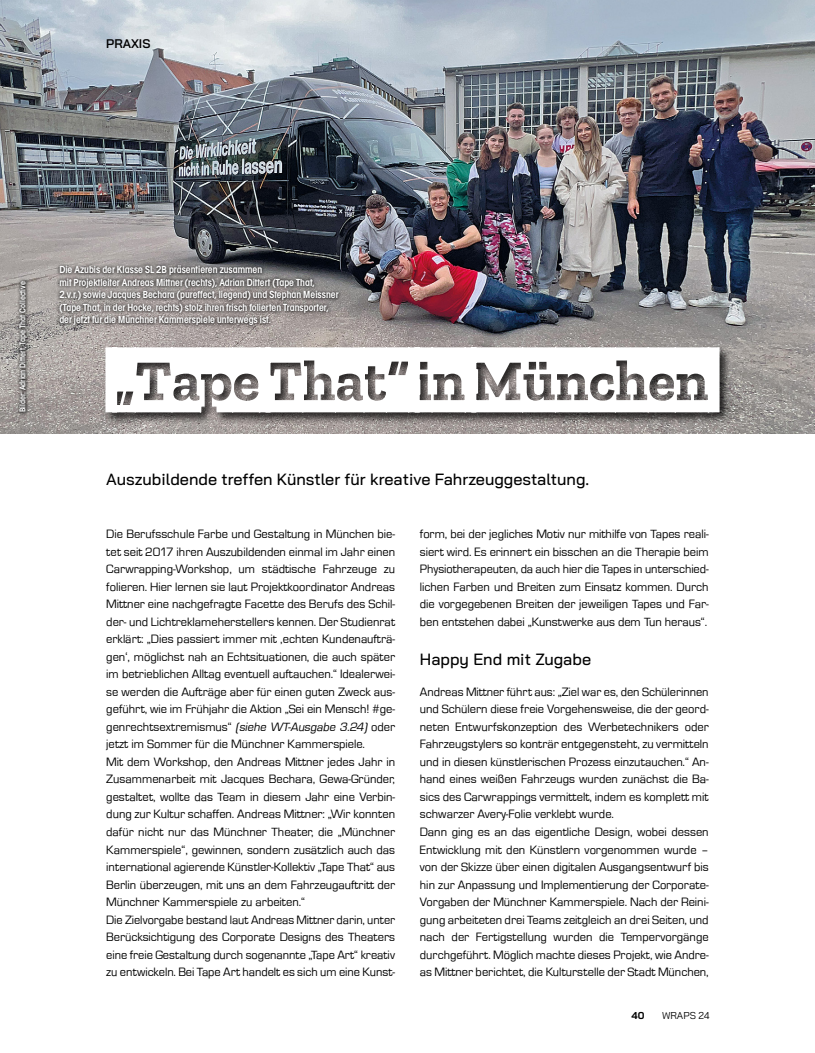
<style>
.page{position:relative;width:815px;height:1053px;background:#fff}
.page>*{position:absolute;margin:0;border:0;box-sizing:border-box;transform-origin:0 0}
.t1{font:500 16.25px "Bai Jamjuree";color:#000}
.t2{font:12.5px/17.5px "Micro Square";color:#000}
.t3{font:600 12.5px "Bai Jamjuree";color:#000}
.t4{font:10.62px/12.5px "Avignon Cd Demi";color:#fff}
.t5{font:10px "Bai Jamjuree";color:#000}
.t6{font:700 10px "Bai Jamjuree";color:#000}
.t7{font:8.75px "Avignon Cd Demi";color:#fff}
.s1{font-style:italic}
</style>
<div class="page">
<img style="left:0;top:0;width:815px;height:433px">
<div style="left:103px;top:345px;width:629px;height:79px;background:#000;opacity:.75"></div>
<svg style="left:105px;top:347px;width:615px;height:65px"></svg>
<div style="left:16px;top:278px;width:15px;height:137px;background:#000;opacity:.75"></div>
<div style="left:56px;top:262px;width:286px;height:66px;background:#000;opacity:.75"></div>
<p class="t3" style="left:106px;top:36px;width:46px">PRAXIS</p>
<p class="t7" style="left:18px;top:412px;width:132px;rotate:-90deg">Bilder: Adrian Dittert, Tape That Collective</p>
<p class="t4" style="left:59px;top:263px;width:281px">Die Azubis der Klasse SL 2B präsentieren zusammen<br>mit Projektleiter Andreas Mittner (rechts), Adrian Dittert (Tape That, 2.v.r.) sowie Jacques Bechara (pureffect, liegend) und Stephan Meissner (Tape That, in der Hocke, rechts) stolz ihren frisch folierten Transporter, der jetzt für die Münchner Kammerspiele unterwegs ist.</p>
<h1 class="t1" style="left:106px;top:470px;width:484px">Auszubildende treffen Künstler für kreative Fahrzeuggestaltung.</h1>
<p class="t2" style="left:106px;top:525px;width:290px">Die Berufsschule Farbe und Gestaltung in München bie&shy;tet seit 2017 ihren Auszubildenden einmal im Jahr einen Carwrapping-Workshop, um städtische Fahrzeuge zu folieren. Hier lernen sie laut Projektkoordinator Andreas Mittner eine nachgefragte Facette des Berufs des Schil&shy;der- und Lichtreklameherstellers kennen. Der Studienrat erklärt: „Dies passiert immer mit ,echten Kundenaufträ&shy;gen‘, möglichst nah an Echtsituationen, die auch später im betrieblichen Alltag eventuell auftauchen.“ Idealerwei&shy;se werden die Aufträge aber für einen guten Zweck aus&shy;geführt, wie im Frühjahr die Aktion „Sei ein Mensch! #ge&shy;genrechtsextremismus“ <span class="s1">(siehe WT-Ausgabe 3.24)</span> oder jetzt im Sommer für die Münchner Kammerspiele.<br>Mit dem Workshop, den Andreas Mittner jedes Jahr in Zusammenarbeit mit Jacques Bechara, Gewa-Gründer, gestaltet, wollte das Team in diesem Jahr eine Verbin&shy;dung zur Kultur schaffen. Andreas Mittner: „Wir konnten dafür nicht nur das Münchner Theater, die „Münchner Kammerspiele“, gewinnen, sondern zusätzlich auch das international agierende Künstler-Kollektiv „Tape That“ aus Berlin überzeugen, mit uns an dem Fahrzeugauftritt der Münchner Kammerspiele zu arbeiten.“<br>Die Zielvorgabe bestand laut Andreas Mittner darin, unter Berücksichtigung des Corporate Designs des Theaters eine freie Gestaltung durch sogenannte „Tape Art“ kreativ zu entwickeln. Bei Tape Art handelt es sich um eine Kunst-</p>
<p class="t2" style="left:420px;top:525px;width:290px;text-align:justify">form, bei der jegliches Motiv nur mithilfe von Tapes reali&shy;siert wird. Es erinnert ein bisschen an die Therapie beim Physiotherapeuten, da auch hier die Tapes in unterschied&shy;lichen Farben und Breiten zum Einsatz kommen. Durch die vorgegebenen Breiten der jeweiligen Tapes und Far&shy;ben entstehen dabei „Kunstwerke aus dem Tun heraus“.</p>
<h1 class="t1" style="left:420px;top:649px;width:173px">Happy End mit Zugabe</h1>
<p class="t2" style="left:420px;top:683px;width:290px">Andreas Mittner führt aus: „Ziel war es, den Schülerinnen und Schülern diese freie Vorgehensweise, die der geord&shy;neten Entwurfskonzeption des Werbetechnikers oder Fahrzeugstylers so konträr entgegensteht, zu vermitteln und in diesen künstlerischen Prozess einzutauchen.“ An&shy;hand eines weißen Fahrzeugs wurden zunächst die Ba&shy;sics des Carwrappings vermittelt, indem es komplett mit schwarzer Avery-Folie verklebt wurde.<br>Dann ging es an das eigentliche Design, wobei dessen Entwicklung mit den Künstlern vorgenommen wurde – von der Skizze über einen digitalen Ausgangsentwurf bis hin zur Anpassung und Implementierung der Corporate-Vorgaben der Münchner Kammerspiele. Nach der Reini&shy;gung arbeiteten drei Teams zeitgleich an drei Seiten, und nach der Fertigstellung wurden die Tempervorgänge durchgeführt. Möglich machte dieses Projekt, wie Andre&shy;as Mittner berichtet, die Kulturstelle der Stadt München,</p>
<p class="t6" style="left:632px;top:1009px;width:14px">40</p>
<p class="t5" style="left:662px;top:1007px;width:49px">WRAPS 24</p>
</div>
